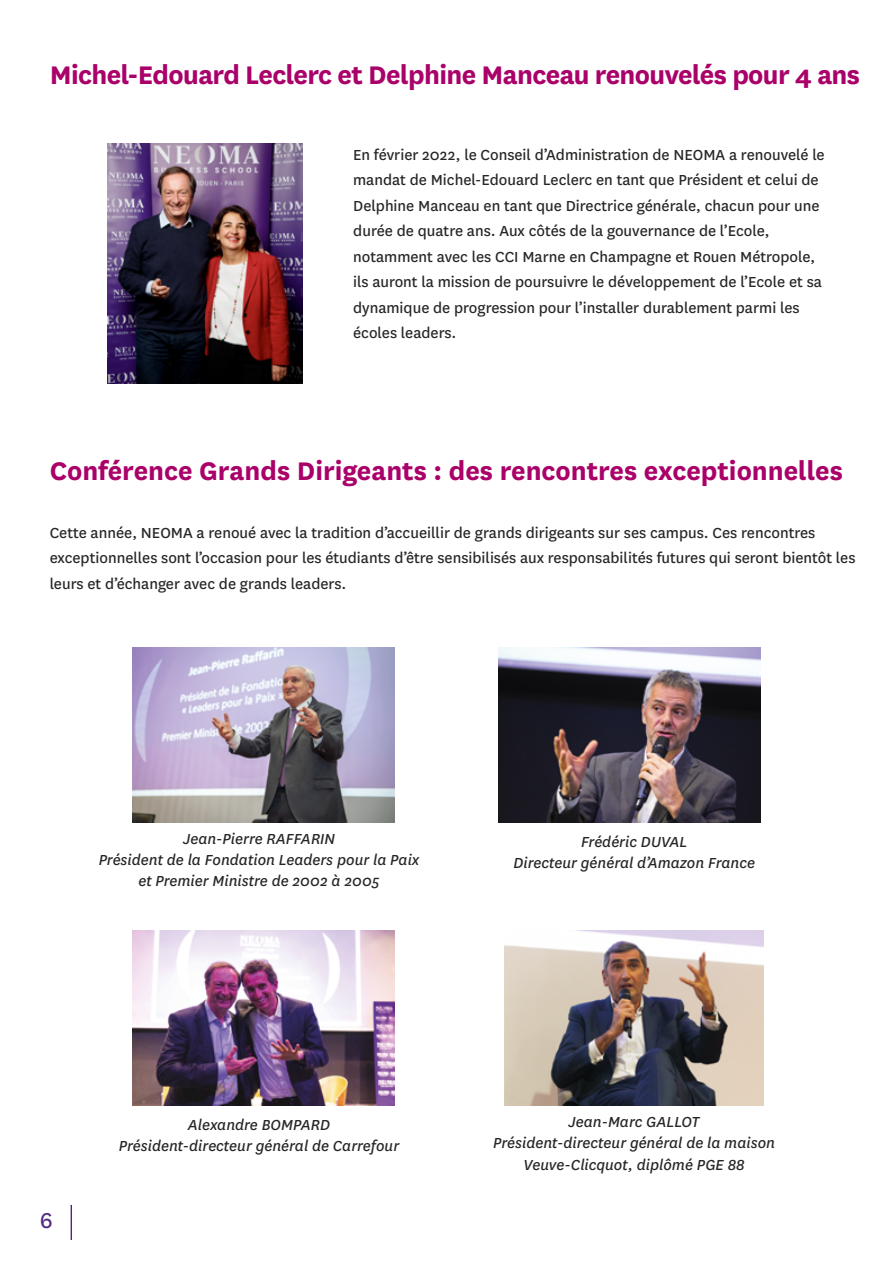
<style>
.page{position:relative;width:893px;height:1263px;background:#fff}
.page>*{position:absolute;margin:0;border:0;box-sizing:border-box;transform-origin:0 0}
.t1{font:700 29.7px "National";letter-spacing:-.015em;color:#aa0069}
.t2{font:25.2px "National";color:#4f2980}
.t3{font:16.95px/25.5px "National";color:#262625}
.t4{font:italic 16.95px/21.3px "National";color:#262625;text-align:center}
</style>
<div class="page">
<img style="left:107px;top:143px;width:196px;height:240px">
<img style="left:499px;top:648px;width:262px;height:174px">
<img style="left:133px;top:648px;width:262px;height:174px">
<img style="left:505px;top:930px;width:258px;height:175px">
<img style="left:133px;top:931px;width:262px;height:174px">
<hr style="left:71px;top:1205px;width:1px;height:35px;background:#4f2980">
<h1 class="t1" style="left:50px;top:54px;width:812px">Michel-Edouard Leclerc et Delphine Manceau renouvelés pour 4 ans</h1>
<p class="t3" style="left:353px;top:141px;width:473px">En février 2022, le Conseil d’Administration de NEOMA a renouvelé le mandat de Michel-Edouard Leclerc en tant que Président et celui de Delphine Manceau en tant que Directrice générale, chacun pour une durée de quatre ans. Aux côtés de la gouvernance de l’Ecole, notamment avec les CCI Marne en Champagne et Rouen Métropole, ils auront la mission de poursuivre le développement de l’Ecole et sa dynamique de progression pour l’installer durablement parmi les écoles leaders.</p>
<h1 class="t1" style="left:50px;top:450px;width:795px">Conférence Grands Dirigeants : des rencontres exceptionnelles</h1>
<p class="t3" style="left:50px;top:519px;width:807px">Cette année, NEOMA a renoué avec la tradition d’accueillir de grands dirigeants sur ses campus. Ces rencontres exceptionnelles sont l’occasion pour les étudiants d’être sensibilisés aux responsabilités futures qui seront bientôt les leurs et d’échanger avec de grands leaders.</p>
<p class="t4" style="left:99px;top:827px;width:322px">Jean-Pierre RAFFARIN<br>Président de la Fondation Leaders pour la Paix et Premier Ministre de 2002 à 2005</p>
<p class="t4" style="left:513px;top:830px;width:243px">Frédéric DUVAL<br>Directeur général d’Amazon France</p>
<h2 class="t2" style="left:40px;top:1204px;width:14px">6</h2>
<p class="t4" style="left:119px;top:1114px;width:282px">Alexandre BOMPARD<br>Président-directeur général de Carrefour</p>
<p class="t4" style="left:493px;top:1111px;width:283px">Jean-Marc GALLOT<br>Président-directeur général de la maison<br>Veuve-Clicquot, diplômé PGE 88</p>
</div>
